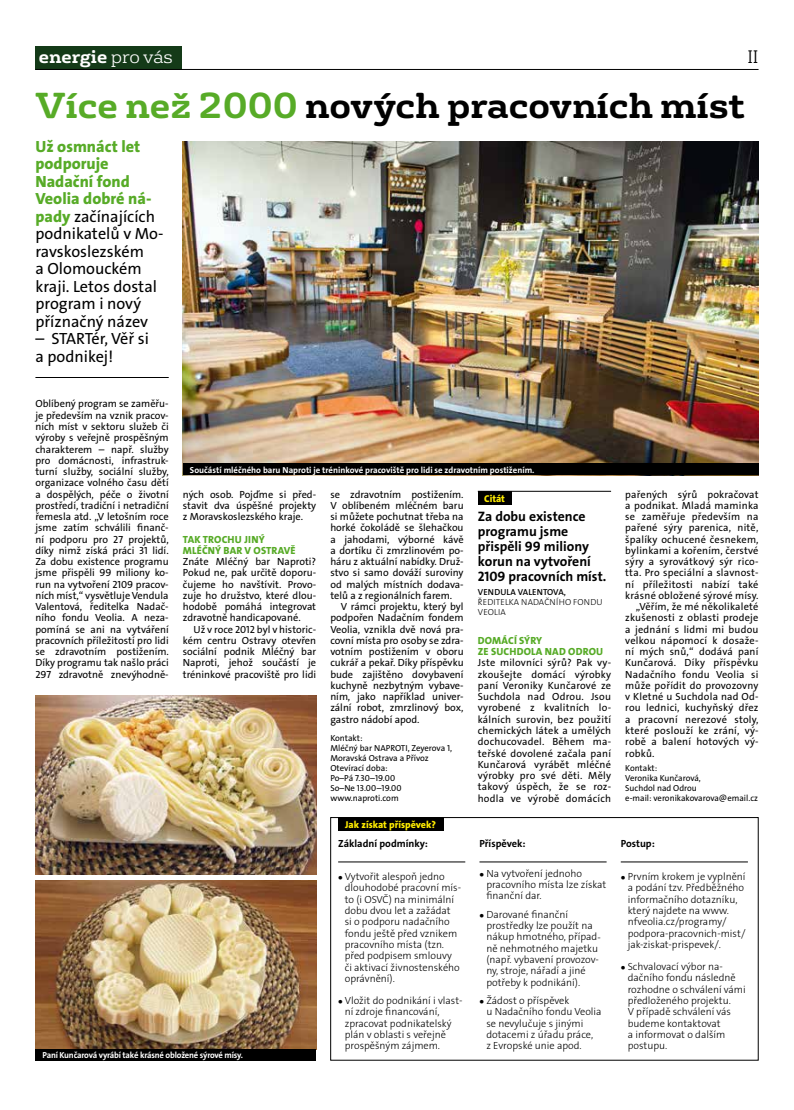
<style>
.page{position:relative;width:794px;height:1110px;background:#fff}
.page>*{position:absolute;margin:0;border:0;box-sizing:border-box;transform-origin:0 0}
.t1{font:700 35px "FS Rufus";color:#000}
.t2{font:700 17.5px "FS Rufus";color:#fff}
.t3{font:300 17.5px "FS Rufus";color:#000}
.t4{font:16.25px/17.5px "The Sans Veolia W5 Pla";color:#000}
.t5{font:16.25px/17.5px "The Sans Veolia W8 Ex Bld";color:#57ab27}
.t6{font:13.75px/15px "The Sans Veolia W7 Bld";color:#000}
.t7{font:10.38px/11.2px "The Sans Veolia W5 Pla";letter-spacing:.005em;color:#000;text-align:justify}
.t8{font:10.38px/11.4px "The Sans Veolia W3 Lig";color:#000}
.t9{font:10.38px/11.2px "The Sans Veolia W8 Ex Bld";letter-spacing:.015em;color:#57ab27}
.t10{font:10.38px "The Sans Veolia W7 Bld";color:#000}
.t11{font:10px "The Sans Veolia W8 Ex Bld";color:#ffed00}
.t12{font:8.75px/10px "The Sans Veolia W5 Pla";color:#000}
.t13{font:8.75px "The Sans Veolia W7 Bld";letter-spacing:-.005em;color:#fff}
.t14{font:8.75px/10px "The Sans Veolia W3 Lig";letter-spacing:.015em;color:#000}
.t15{font:8.75px "The Sans Veolia W6 Se Bld";letter-spacing:.015em;color:#000}
.s1{font-weight:300}
.s2{color:#57ab27}
.s3{font-family:"The Sans Veolia W8 Ex Bld";color:#57ab27}
</style>
<div class="page">
<div style="left:35px;top:47px;width:147px;height:23px;background:#143a18"></div>
<hr style="left:35px;top:69px;width:723px;height:1px;background:#000">
<hr style="left:35px;top:377px;width:134px;height:1px;background:#000">
<img style="left:183px;top:141px;width:575px;height:322px">
<img style="left:35px;top:880px;width:281px;height:168px">
<img style="left:35px;top:695px;width:281px;height:179px">
<div style="left:183px;top:463px;width:575px;height:12px;background:#000"></div>
<div style="left:35px;top:1048px;width:281px;height:12px;background:#000"></div>
<div style="left:330px;top:817px;width:428px;height:243px;border:1px solid #000"></div>
<div style="left:338px;top:817px;width:106px;height:13px;background:#000"></div>
<hr style="left:338px;top:861px;width:127px;height:1px;background:#000">
<hr style="left:479px;top:861px;width:127px;height:1px;background:#000">
<hr style="left:621px;top:861px;width:127px;height:1px;background:#000">
<div style="left:478px;top:491px;width:33px;height:14px;background:#000"></div>
<hr style="left:478px;top:491px;width:133px;height:1px;background:#000">
<h2 class="t2" style="left:39px;top:42px;width:135px">energie <span class="s1">pro vás</span></h2>
<h2 class="t3" style="left:747px;top:43px;width:13px">II</h2>
<h1 class="t1" style="left:35px;top:75px;width:711px"><span class="s2">Více než 2000</span> nových pracovních míst</h1>
<h3 class="t5" style="left:35px;top:137px;width:117px">Už osmnáct let podporuje<br>Nadační fond<br>Veolia dobré ná-</h3>
<h3 class="t4" style="left:35px;top:207px;width:130px"><span class="s3">pady</span> začínajících podnikatelů v Mo&shy;ravskoslezském<br>a Olomouckém kraji. Letos dostal program i nový příznačný název</h3>
<h3 class="t4" style="left:35px;top:330px;width:115px">– STARTér, Věř si a podnikej!</h3>
<p class="t7" style="left:35px;top:398px;width:135px">Oblíbený program se zaměřu&shy;je především na vznik pracov&shy;ních míst v sektoru služeb či výroby s veřejně prospěšným charakterem – např. služby pro domácnosti, infrastruk&shy;turní služby, sociální služby, organizace volného času dětí a dospělých, péče o životní prostředí, tradiční i netradiční řemesla atd. „V letošním roce jsme zatím schválili finanč&shy;ní podporu pro 27 projektů, díky nimž získá práci 31 lidí.<br>Za dobu existence programu jsme přispěli 99 miliony ko&shy;run na vytvoření 2109 pracov&shy;ních míst,“ vysvětluje Vendula Valentová, ředitelka Nadač&shy;ního fondu Veolia. A neza&shy;pomíná se ani na vytváření pracovních příležitostí pro lidi se zdravotním postižením.<br>Díky programu tak našlo práci 297 zdravotně znevýhodně-</p>
<p class="t13" style="left:190px;top:464px;width:346px">Součástí mléčného baru Naproti je tréninkové pracoviště pro lidi se zdravotním postižením.</p>
<p class="t7" style="left:183px;top:488px;width:135px">ných osob. Pojďme si před&shy;stavit dva úspěšné projekty z Moravskoslezského kraje.</p>
<p class="t9" style="left:183px;top:533px;width:114px">TAK TROCHU JINÝ<br>MLÉČNÝ BAR V OSTRAVĚ</p>
<p class="t7" style="left:183px;top:556px;width:135px">Znáte Mléčný bar Naproti?<br>Pokud ne, pak určitě doporu&shy;čujeme ho navštívit. Provo&shy;zuje ho družstvo, které dlou&shy;hodobě pomáhá integrovat zdravotně handicapované.</p>
<p class="t7" style="left:183px;top:623px;width:135px;text-indent:11px">Už v roce 2012 byl v historic&shy;kém centru Ostravy otevřen sociální podnik Mléčný bar Naproti, jehož součástí je tréninkové pracoviště pro lidi</p>
<p class="t7" style="left:330px;top:488px;width:135px;text-align:left">se zdravotním postižením.<br>V oblíbeném mléčném baru si mů žete pochutnat třeba na horké čokoládě se šlehačkou a jahodami, výborné kávě a dortíku či zmrzlinovém po&shy;háru z aktuální nabídky. Druž&shy;stvo si samo dováží suroviny od malých místních dodava&shy;telů a z regionálních farem.</p>
<p class="t7" style="left:330px;top:601px;width:135px;text-indent:11px">V rámci projektu, který byl podpořen Nadačním fondem Veolia, vznikla dvě nová pra&shy;covní místa pro osoby se zdra&shy;votním postižením v oboru cukrář a pekař. Díky příspěvku bude zajištěno dovybavení kuchyně nezbytným vybave&shy;ním, jako například univer&shy;zální robot, zmrzlinový box, gastro nádobí apod.</p>
<p class="t12" style="left:330px;top:733px;width:123px">Kontakt:<br>Mléčný bar NAPROTI, Zeyerova 1,<br>Moravská Ostrava a Přívoz<br>Otevírací doba:<br>Po–Pá 7.30–19.00<br>So–Ne 13.00–19.00 www.naproti.com</p>
<p class="t11" style="left:484px;top:492px;width:22px">Citát</p>
<h3 class="t6" style="left:478px;top:509px;width:130px">Za dobu existence programu jsme přispěli 99 miliony korun na vytvoření<br>2109 pracovních míst.</h3>
<p class="t15" style="left:478px;top:586px;width:90px">VENDULA VALENTOVA,</p>
<p class="t14" style="left:478px;top:597px;width:126px">ŘEDITELKA NADAČNÍHO FONDU<br>VEOLIA</p>
<p class="t9" style="left:478px;top:634px;width:127px">DOMÁCÍ SÝRY<br>ZE SUCHDOLA NAD ODROU</p>
<p class="t7" style="left:478px;top:657px;width:135px">Jste milovníci sýrů? Pak vy&shy;zkoušejte domácí výrobky paní Veroniky Kunčarové ze Suchdola nad Odrou. Jsou vyrobené z kvalitních lo&shy;kálních surovin, bez použití chemických látek a umělých dochucovadel. Během ma&shy;teřské dovolené začala paní Kunčarová vyrábět mléčné výrobky pro své děti. Měly takový úspěch, že se roz&shy;hodla ve výrobě domácích</p>
<p class="t13" style="left:43px;top:1049px;width:202px">Paní Kunčarová vyrábí také krásné obložené sýrové mísy.</p>
<p class="t11" style="left:345px;top:817px;width:92px">Jak získat příspěvek?</p>
<p class="t10" style="left:338px;top:836px;width:91px">Základní podmínky:</p>
<p class="t8" style="left:345px;top:870px;width:118px;text-indent:-7px">● Vytvořit alespoň jedno dlouhodobé pracovní mís&shy;to (i OSVČ) na minimální dobu dvou let a zažádat<br>si o podporu nadačního fondu ještě před vznikem pracovního místa (tzn. před podpisem smlouvy či aktivací živnostenského oprávnění).</p>
<p class="t8" style="left:345px;top:994px;width:119px;text-indent:-7px">● Vložit do podnikání i vlast&shy;ní zdroje financování, zpracovat podnikatelský plán v oblasti s veřejně prospěšným zájmem.</p>
<p class="t10" style="left:479px;top:836px;width:48px">Příspěvek:</p>
<p class="t8" style="left:486px;top:867px;width:121px;text-indent:-7px">● Na vytvoření jednoho pracovního místa lze získat finanční dar.</p>
<p class="t8" style="left:486px;top:908px;width:116px;text-indent:-7px">● Darované finanční prostředky lze použít na nákup hmotného, případ&shy;ně nehmotného majetku (např. vybavení provozov&shy;ny, stroje, nářadí a jiné potřeby k podnikání).</p>
<p class="t8" style="left:486px;top:994px;width:117px;text-indent:-7px">● Žádost o příspěvek<br>u Nadačního fondu Veolia se nevylučuje s jinými dotacemi z úřadu práce,<br>z Evropské unie apod.</p>
<p class="t7" style="left:625px;top:488px;width:135px">pařených sýrů pokračovat</p>
<p class="t7" style="left:625px;top:499px;width:135px">a podnikat. Mladá maminka</p>
<p class="t7" style="left:625px;top:511px;width:135px">se zaměřuje především na</p>
<p class="t7" style="left:625px;top:522px;width:135px">pařené sýry parenica, nitě,</p>
<p class="t7" style="left:625px;top:533px;width:135px">špalíky ochucené česnekem,</p>
<p class="t7" style="left:625px;top:544px;width:135px">bylinkami a kořením, čerstvé</p>
<p class="t7" style="left:625px;top:556px;width:135px">sýry a syrovátkový sýr rico-</p>
<p class="t7" style="left:625px;top:567px;width:135px">tta. Pro speciální a slavnost-</p>
<p class="t7" style="left:625px;top:578px;width:135px">ní příležitosti nabízí také</p>
<p class="t7" style="left:625px;top:589px;width:135px">krásné obložené sýrové mísy.</p>
<p class="t7" style="left:636px;top:601px;width:124px">„Věřím, že mé několikaleté</p>
<p class="t7" style="left:625px;top:612px;width:135px">zkušenosti z oblasti prodeje</p>
<p class="t7" style="left:625px;top:623px;width:135px">a jednání s lidmi mi budou</p>
<p class="t7" style="left:625px;top:634px;width:135px">velkou nápomocí k dosaže-</p>
<p class="t7" style="left:625px;top:646px;width:135px">ní mých snů,“ dodává paní</p>
<p class="t7" style="left:625px;top:657px;width:135px">Kunčarová. Díky příspěvku</p>
<p class="t7" style="left:625px;top:668px;width:135px">Nadačního fondu Veolia si</p>
<p class="t7" style="left:625px;top:679px;width:135px">může pořídit do provozovny</p>
<p class="t7" style="left:625px;top:691px;width:135px">v Kletné u Suchdola nad Od-</p>
<p class="t7" style="left:625px;top:702px;width:135px">rou lednici, kuchyňský dřez</p>
<p class="t7" style="left:625px;top:713px;width:135px">a pracovní nerezové stoly,</p>
<p class="t7" style="left:625px;top:724px;width:135px">které poslouží ke zrání, vý-</p>
<p class="t7" style="left:625px;top:736px;width:135px">robě a balení hotových vý-</p>
<p class="t7" style="left:625px;top:747px;width:31px">robků.</p>
<p class="t12" style="left:625px;top:763px;width:134px">Kontakt:<br>Veronika Kunčarová,<br>Suchdol nad Odrou<br>e-mail: veronikakovarova@email.cz</p>
<p class="t10" style="left:621px;top:836px;width:36px">Postup:</p>
<p class="t8" style="left:627px;top:870px;width:119px;text-indent:-7px">● Prvním krokem je vyplnění a podání tzv. Předběžného informačního dotazníku, který najdete na www. nfveolia.cz/programy/ podpora-pracovnich-mist/ jak-ziskat-prispevek/.</p>
<p class="t8" style="left:627px;top:960px;width:120px;text-indent:-7px">● Schvalovací výbor na&shy;dačního fondu následně rozhodne o schválení vámi předloženého projektu.<br>V případě schválení vás budeme kontaktovat<br>a informovat o dalším postupu.</p>
</div>
